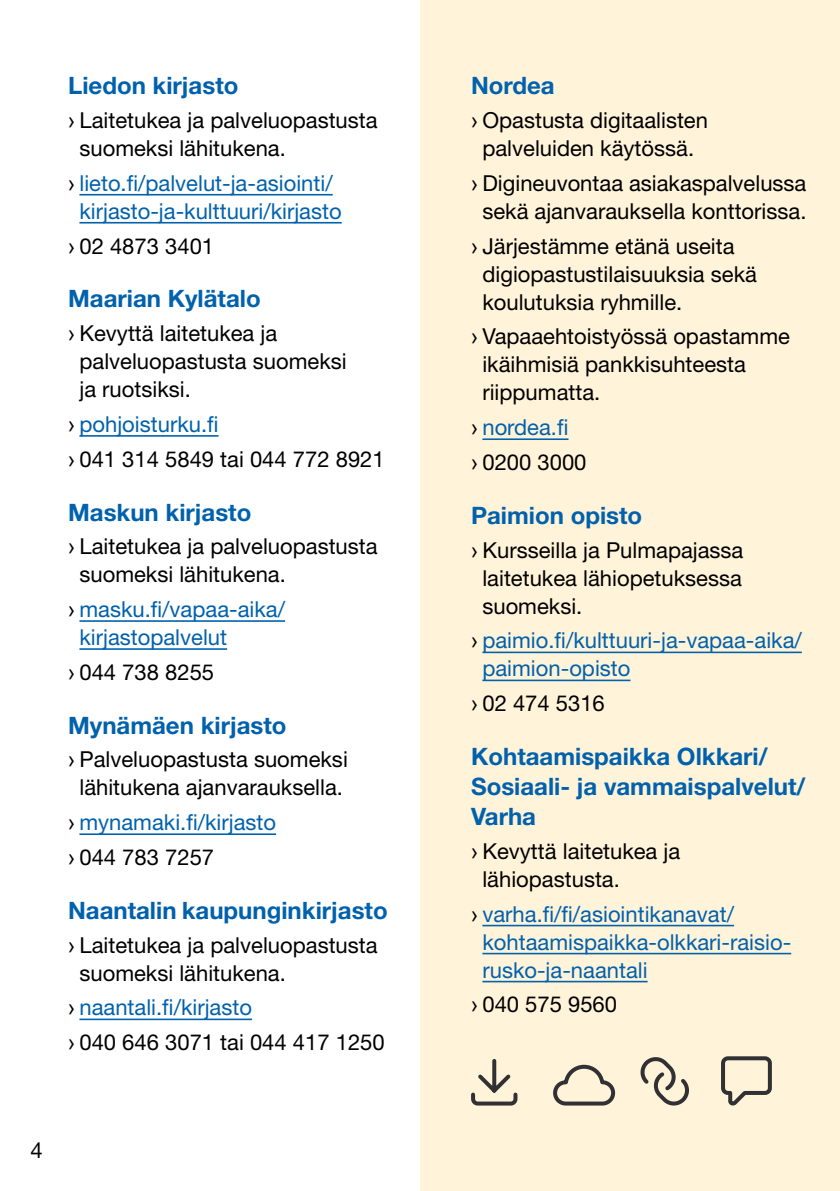
<style>
.page{position:relative;width:840px;height:1191px;background:#fff}
.page>*{position:absolute;margin:0;border:0;box-sizing:border-box;transform-origin:0 0}
.H4_toimipisteet{font:700 24px/30px "Helvetica Neue LT Std";color:#0061ad}
.Luettelo{font:22px/28px "Helvetica Neue LT Std";color:#000}
.Luettelo-2{font:22px/28px "Helvetica Neue LT Std";color:#0061ad}
.s1{font-family:"Arial"}
.s2{font-family:"Arial";color:#000}
</style>
<div class="page">
<div style="left:420px;top:0;width:419px;height:1191px;background:#fff3d9"></div>
<hr style="left:79px;top:194px;width:253px;height:1px;background:#0061ad">
<hr style="left:79px;top:222px;width:262px;height:1px;background:#0061ad">
<hr style="left:79px;top:435px;width:139px;height:2px;background:#0061ad">
<hr style="left:79px;top:620px;width:206px;height:2px;background:#0061ad">
<hr style="left:79px;top:648px;width:148px;height:2px;background:#0061ad">
<hr style="left:79px;top:833px;width:197px;height:2px;background:#0061ad">
<hr style="left:79px;top:1018px;width:173px;height:2px;background:#0061ad">
<hr style="left:482px;top:438px;width:86px;height:2px;background:#0061ad">
<hr style="left:482px;top:651px;width:319px;height:2px;background:#0061ad">
<hr style="left:482px;top:679px;width:148px;height:2px;background:#0061ad">
<hr style="left:482px;top:924px;width:251px;height:2px;background:#0061ad">
<hr style="left:482px;top:952px;width:308px;height:2px;background:#0061ad">
<hr style="left:482px;top:980px;width:165px;height:2px;background:#0061ad">
<svg style="left:640px;top:1057px;width:49px;height:49px"></svg>
<svg style="left:553px;top:1064px;width:63px;height:42px"></svg>
<svg style="left:471px;top:1059px;width:47px;height:47px"></svg>
<svg style="left:721px;top:1056px;width:51px;height:49px"></svg>
<h4 class="H4_toimipisteet" style="left:68px;top:70px;width:172px">Liedon kirjasto</h4>
<p class="Luettelo" style="left:79px;top:105px;width:299px;text-indent:-11px"><span class="s1">›</span> Laitetukea ja palveluopastusta suomeksi lähitukena.</p>
<p class="Luettelo-2" style="left:68px;top:168px;width:275px;text-align:center"><span class="s2">›</span> lieto.fi/palvelut-ja-asiointi/ kirjasto-ja-kulttuuri/kirjasto</p>
<p class="Luettelo" style="left:68px;top:231px;width:147px"><span class="s1">›</span> 02 4873 3401</p>
<h4 class="H4_toimipisteet" style="left:68px;top:283px;width:194px">Maarian Kylätalo</h4>
<p class="Luettelo" style="left:79px;top:319px;width:268px;text-indent:-11px"><span class="s1">›</span> Kevyttä laitetukea ja palveluopastusta suomeksi ja ruotsiksi.</p>
<p class="Luettelo-2" style="left:68px;top:409px;width:152px"><span class="s2">›</span> pohjoisturku.fi</p>
<p class="Luettelo" style="left:68px;top:444px;width:318px"><span class="s1">›</span> 041 314 5849 tai 044 772 8921</p>
<h4 class="H4_toimipisteet" style="left:68px;top:496px;width:185px">Maskun kirjasto</h4>
<p class="Luettelo" style="left:79px;top:532px;width:299px;text-indent:-11px"><span class="s1">›</span> Laitetukea ja palveluopastusta suomeksi lähitukena.</p>
<p class="Luettelo-2" style="left:79px;top:594px;width:207px;text-indent:-11px"><span class="s2">›</span> masku.fi/vapaa-aika/ kirjastopalvelut</p>
<p class="Luettelo" style="left:68px;top:657px;width:147px"><span class="s1">›</span> 044 738 8255</p>
<h4 class="H4_toimipisteet" style="left:68px;top:709px;width:220px">Mynämäen kirjasto</h4>
<p class="Luettelo" style="left:68px;top:745px;width:281px;text-align:center"><span class="s1">›</span> Palveluopastusta suomeksi lähitukena ajanvarauksella.</p>
<p class="Luettelo-2" style="left:68px;top:808px;width:209px"><span class="s2">›</span> mynamaki.fi/kirjasto</p>
<p class="Luettelo" style="left:68px;top:842px;width:147px"><span class="s1">›</span> 044 783 7257</p>
<h4 class="H4_toimipisteet" style="left:68px;top:894px;width:321px">Naantalin kaupunginkirjasto</h4>
<p class="Luettelo" style="left:79px;top:930px;width:299px;text-indent:-11px"><span class="s1">›</span> Laitetukea ja palveluopastusta suomeksi lähitukena.</p>
<p class="Luettelo-2" style="left:68px;top:993px;width:185px"><span class="s2">›</span> naantali.fi/kirjasto</p>
<p class="Luettelo" style="left:68px;top:1027px;width:318px"><span class="s1">›</span> 040 646 3071 tai 044 417 1250</p>
<p class="Luettelo" style="left:31px;top:1135px;width:14px">4</p>
<h4 class="H4_toimipisteet" style="left:471px;top:70px;width:85px">Nordea</h4>
<p class="Luettelo" style="left:471px;top:105px;width:238px;text-align:center"><span class="s1">›</span> Opastusta digitaalisten palveluiden käytössä.</p>
<p class="Luettelo" style="left:471px;top:168px;width:337px;text-align:center"><span class="s1">›</span> Digineuvontaa asiakaspalvelussa sekä ajanvarauksella konttorissa.</p>
<p class="Luettelo" style="left:482px;top:231px;width:276px;text-indent:-11px"><span class="s1">›</span> Järjestämme etänä useita digiopastustilaisuuksia sekä koulutuksia ryhmille.</p>
<p class="Luettelo" style="left:482px;top:322px;width:309px;text-indent:-11px"><span class="s1">›</span> Vapaaehtoistyössä opastamme ikäihmisiä pankkisuhteesta riippumatta.</p>
<p class="Luettelo-2" style="left:471px;top:413px;width:99px"><span class="s2">›</span> nordea.fi</p>
<p class="Luettelo" style="left:471px;top:448px;width:117px"><span class="s1">›</span> 0200 3000</p>
<h4 class="H4_toimipisteet" style="left:471px;top:500px;width:172px">Paimion opisto</h4>
<p class="Luettelo" style="left:482px;top:535px;width:262px;text-align:justify;text-indent:-11px"><span class="s1">›</span> Kursseilla ja Pulmapajassa laitetukea lähiopetuksessa suomeksi.</p>
<p class="Luettelo-2" style="left:482px;top:626px;width:321px;text-indent:-11px"><span class="s2">›</span> paimio.fi/kulttuuri-ja-vapaa-aika/ paimion-opisto</p>
<p class="Luettelo" style="left:471px;top:689px;width:135px"><span class="s1">›</span> 02 474 5316</p>
<h4 class="H4_toimipisteet" style="left:471px;top:741px;width:336px">Kohtaamispaikka Olkkari/<br>Sosiaali- ja vammaispalvelut/<br>Varha</h4>
<p class="Luettelo" style="left:482px;top:836px;width:199px;text-indent:-11px"><span class="s1">›</span> Kevyttä laitetukea ja lähiopastusta.</p>
<p class="Luettelo-2" style="left:482px;top:899px;width:310px;text-indent:-11px"><span class="s2">›</span> varha.fi/fi/asiointikanavat/ kohtaamispaikka-olkkari-raisio&shy;rusko-ja-naantali</p>
<p class="Luettelo" style="left:471px;top:990px;width:147px"><span class="s1">›</span> 040 575 9560</p>
</div>
